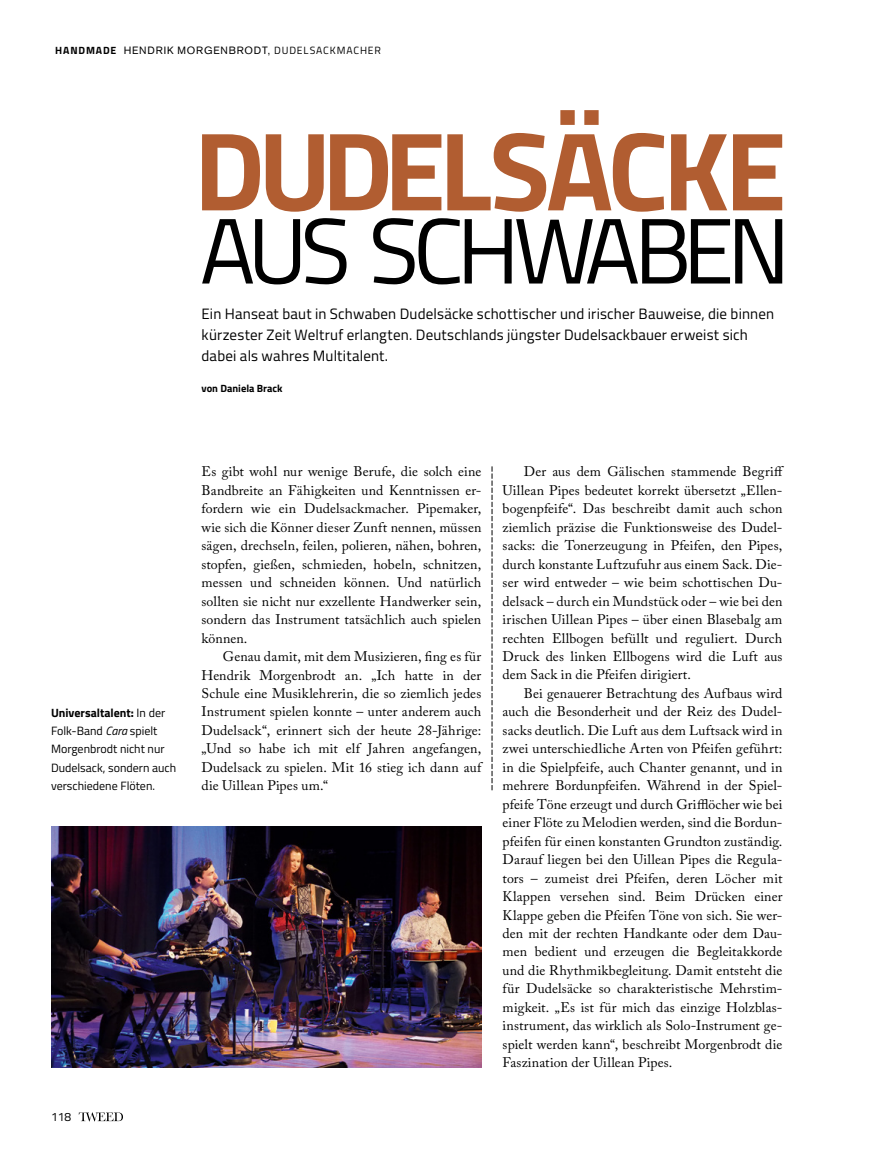
<style>
.page{position:relative;width:893px;height:1170px;background:#fff}
.page>*{position:absolute;margin:0;border:0;box-sizing:border-box;transform-origin:0 0}
.t1{font:700 111.75px "Titillium";letter-spacing:-.05em;color:#b15d31}
.t2{font:93px "Titillium";letter-spacing:-.075em;color:#000}
.t3{font:15px/21px "Titillium";letter-spacing:.01em;color:#000}
.t4{font:13.8px/18.5px "Adobe Caslon Pro";letter-spacing:.01em;color:#000;text-align:justify}
.t5{font:12px/18.5px "Titillium";color:#000}
.t6{font:10.5px "Akzidenz Grotesk BE";letter-spacing:.08em;color:#000}
.t7{font:700 10.5px "Titillium";color:#000}
.s1{font-family:"Titillium";font-weight:700}
.s2{font-family:"Titillium"}
.s3{font-weight:700}
.s4{font-style:italic}
</style>
<div class="page">
<svg style="left:492px;top:466px;width:1px;height:324px"></svg>
<img style="left:51px;top:826px;width:430px;height:240px">
<svg style="left:79px;top:1112px;width:44px;height:9px"></svg>
<p class="t6" style="left:55px;top:44px;width:327px"><span class="s1">HANDMADE</span> HENDRIK MORGENBRODT, <span class="s2">DUDELSACKMACHER</span></p>
<h1 class="t1" style="left:194px;top:86px;width:594px">DUDELSÄCKE</h1>
<h2 class="t2" style="left:200px;top:183px;width:592px">AUS SCHWABEN</h2>
<p class="t3" style="left:202px;top:302px;width:574px">Ein Hanseat baut in Schwaben Dudelsäcke schottischer und irischer Bauweise, die binnen kürzester Zeit Weltruf erlangten. Deutschlands jüngster Dudelsackbauer erweist sich dabei als wahres Multitalent.</p>
<p class="t7" style="left:202px;top:380px;width:83px">von Daniela Brack</p>
<p class="t5" style="left:51px;top:702px;width:127px"><span class="s3">Universaltalent:</span> In der<br>Folk-Band <span class="s4">Cara</span> spielt<br>Morgenbrodt nicht nur<br>Dudelsack, sondern auch verschiedene Flöten.</p>
<p class="t5" style="left:51px;top:1106px;width:22px">118</p>
<p class="t4" style="left:202px;top:462px;width:281px">Es gibt wohl nur wenige Berufe, die solch eine Bandbreite an Fähigkeiten und Kenntnissen er&shy;fordern wie ein Dudelsackmacher. Pipemaker, wie sich die Könner dieser Zunft nennen, müssen sägen, drechseln, feilen, polieren, nähen, bohren, stopfen, gießen, schmieden, hobeln, schnitzen, messen und schneiden können. Und natürlich sollten sie nicht nur exzellente Handwerker sein, sondern das Instrument tatsächlich auch spielen können.</p>
<p class="t4" style="left:202px;top:647px;width:281px;text-indent:21px">Genau damit, mit dem Musizieren, fing es für Hendrik Morgenbrodt an. „Ich hatte in der Schule eine Musiklehrerin, die so ziemlich jedes Instrument spielen konnte – unter anderem auch Dudelsack“, erinnert sich der heute 28-Jährige: „Und so habe ich mit elf Jahren angefangen, Dudelsack zu spielen. Mit 16 stieg ich dann auf die Uillean Pipes um.“</p>
<p class="t4" style="left:503px;top:462px;width:283px;text-align:left;text-indent:21px">Der aus dem Gälischen stammende Begriff Uillean Pipes bedeutet korrekt übersetzt „Ellen&shy;bogenpfeife“. Das beschreibt damit auch schon ziemlich präzise die Funktionsweise des Dudel&shy;sacks: die Tonerzeugung in Pfeifen, den Pipes, durch konstante Luftzufuhr aus einem Sack. Die&shy;ser wird entweder – wie beim schottischen Du&shy;delsack – durch ein Mundstück oder – wie bei den irischen Uillean Pipes – über einen Blasebalg am rechten Ellbogen befüllt und reguliert. Durch Druck des linken Ellbogens wird die Luft aus dem Sack in die Pfeifen dirigiert.</p>
<p class="t4" style="left:503px;top:684px;width:281px;text-indent:21px">Bei genauerer Betrachtung des Aufbaus wird auch die Besonderheit und der Reiz des Dudel&shy;sacks deutlich. Die Luft aus dem Luftsack wird in zwei unterschiedliche Arten von Pfeifen geführt: in die Spielpfeife, auch Chanter genannt, und in mehrere Bordunpfeifen. Während in der Spiel&shy;pfeife Töne erzeugt und durch Grifflöcher wie bei einer Flöte zu Melodien werden, sind die Bordun&shy;pfeifen für einen konstanten Grundton zuständig.<br>Darauf liegen bei den Uillean Pipes die Regula&shy;tors – zumeist drei Pfeifen, deren Löcher mit Klappen versehen sind. Beim Drücken einer Klappe geben die Pfeifen Töne von sich. Sie wer&shy;den mit der rechten Handkante oder dem Dau&shy;men bedient und erzeugen die Begleitakkorde und die Rhythmikbegleitung. Damit entsteht die für Dudelsäcke so charakteristische Mehrstim&shy;migkeit. „Es ist für mich das einzige Holzblas&shy;instrument, das wirklich als Solo-Instrument ge&shy;spielt werden kann“, beschreibt Morgenbrodt die Faszination der Uillean Pipes.</p>
</div>
